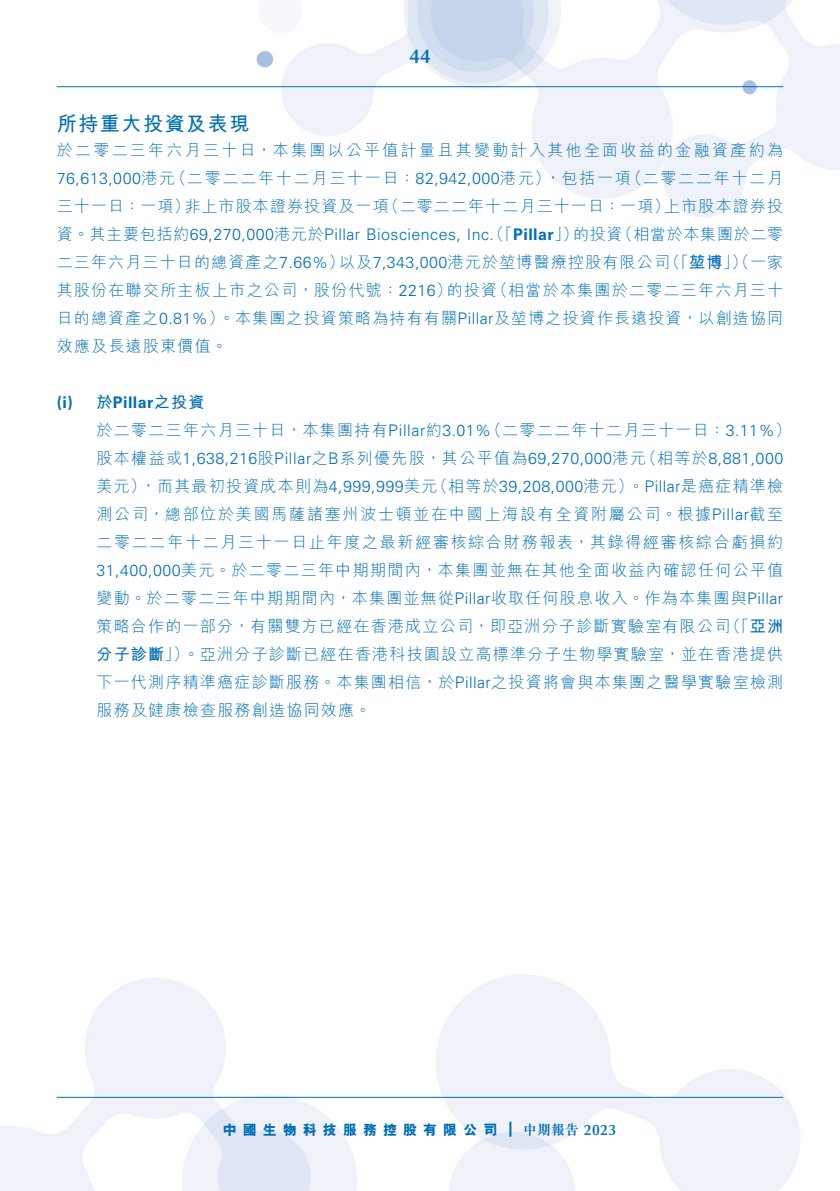
<style>
.page{position:relative;width:840px;height:1191px;background:#fff}
.page>*{position:absolute;margin:0;border:0;box-sizing:border-box;transform-origin:0 0}
._01_H1{font:700 20px "M Hei HK";letter-spacing:.08em;color:#006eb6}
.t1{font:600 20px "Optima LT Std";color:#006eb6}
._00_txt{font:300 16px/28px "M Hei HK";letter-spacing:.08em;color:#006eb6}
._00_txt-2{font:300 16px/28px "Univers LT Std";letter-spacing:.03em;color:#006eb6}
._00_txt-3{font:300 16px "M Hei HK";letter-spacing:.11em;color:#006eb6}
._00_txt-4{font:300 16px/28px "M Hei HK";letter-spacing:.145em;color:#006eb6;text-align:right}
._00_txt-5{font:300 16px "M Hei HK";letter-spacing:.105em;color:#006eb6}
._02_H2{font:700 16px "Univers LT Std";letter-spacing:.03em;color:#006eb6}
._00_txt-6{font:300 16px "M Hei HK";letter-spacing:.045em;color:#006eb6}
.t2{font:700 15px "Univers LT Std";color:#006eb6}
.t3{font:800 14px "M Hei HK";letter-spacing:.43em;color:#006eb6}
.t4{font:700 14px "M Sung HK";color:#006eb6}
.s1{font-family:"Univers LT Std"}
.s2{font-family:"M Hei HK"}
.s3{font-weight:700}
.s4{font-family:"Optima LT Std";font-weight:600;font-size:15px}
</style>
<div class="page">
<img style="left:0;top:0;width:839px;height:1191px">
<hr style="left:57px;top:86px;width:725px;height:1px;background:#006eb6">
<hr style="left:57px;top:1096px;width:725px;height:1px;background:#006eb6">
<p class="t1" style="left:409px;top:45px;width:23px">44</p>
<p class="_01_H1" style="left:57px;top:109px;width:194px">所持重大投資及表現</p>
<p class="_00_txt-4" style="left:57px;top:135px;width:727px">於二零二三年六月三十日，本集團以公平值計量且其變動計入其他全面收益的金融資產約為（二零二二年十二月</p>
<p class="_00_txt-3" style="left:170px;top:167px;width:381px">（二零二二年十二月三十一日：<span class="s1">82,942,000</span>港元）</p>
<p class="_00_txt" style="left:544px;top:163px;width:87px">，包括一項</p>
<p class="_00_txt-2" style="left:57px;top:164px;width:120px">76,613,000<span class="s2">港元</span></p>
<p class="_00_txt" style="left:57px;top:191px;width:135px">三十一日：一項）</p>
<p class="_00_txt" style="left:383px;top:191px;width:288px">（二零二二年十二月三十一日：一項）</p>
<p class="_00_txt" style="left:184px;top:191px;width:206px">非上市股本證券投資及一項</p>
<p class="_00_txt" style="left:664px;top:191px;width:120px">上市股本證券投</p>
<p class="_00_txt-2" style="left:57px;top:220px;width:523px"><span class="s2">資。其主要包括約</span>69,270,000<span class="s2">港元於</span>Pillar Biosciences, Inc<span class="s2">（「</span>. <span class="s3">Pillar</span><span class="s2">」）</span></p>
<p class="_00_txt-6" style="left:616px;top:223px;width:168px">（相當於本集團於二零</p>
<p class="_00_txt" style="left:572px;top:219px;width:51px">的投資</p>
<p class="_00_txt" style="left:57px;top:247px;width:289px">二三年六月三十日的總資產之<span class="s1">7.66%</span>）</p>
<p class="_00_txt" style="left:664px;top:247px;width:120px">（「<span class="s3">堃博</span>」）（一家</p>
<p class="_00_txt" style="left:339px;top:247px;width:332px">以及<span class="s1">7,343,000</span>港元於堃博醫療控股有限公司</p>
<p class="_00_txt" style="left:57px;top:275px;width:727px">其股份在聯交所主板上市之公司，股份代號：<span class="s1">2216</span>）<br>日的總資產之<span class="s1">0.81%</span>）。本集團之投資策略為持有有關<span class="s1">Pillar</span>及堃博之投資作長遠投資，以創造協同效應及長遠股東價值。</p>
<p class="_00_txt" style="left:491px;top:275px;width:293px">（相當於本集團於二零二三年六月三十</p>
<p class="_00_txt" style="left:446px;top:275px;width:52px">的投資</p>
<p class="_02_H2" style="left:57px;top:393px;width:17px">i( )</p>
<p class="_02_H2" style="left:96px;top:393px;width:109px"><span class="s2">於</span>Pillar<span class="s2">之投資</span></p>
<p class="_00_txt" style="left:485px;top:415px;width:307px">（二零二二年十二月三十一日：<span class="s1">3.11%</span>(</p>
<p class="_00_txt" style="left:96px;top:415px;width:396px">於二零二三年六月三十日，本集團持有<span class="s1">Pillar</span>約<span class="s1">3.01%</span></p>
<p class="_00_txt-2" style="left:640px;top:444px;width:144px"><span class="s2">（相等於</span>8,881,000</p>
<p class="_00_txt-2" style="left:431px;top:444px;width:352px;text-indent:-335px"><span class="s2">股本權益或</span>1,638,216<span class="s2">股</span>Pillar<span class="s2">之</span>B<span class="s2">系列優先股，其公平值為</span>69,270,000<span class="s2">港元<br>（相等於</span>39,208,000<span class="s2">港元）。</span>Pillar<span class="s2">是癌症精準檢</span></p>
<p class="_00_txt" style="left:96px;top:471px;width:51px">美元）</p>
<p class="_00_txt-3" style="left:96px;top:503px;width:687px">測公司，總部位於美國馬薩諸塞州波士頓並在中國上海設有全資附屬公司。根據<span class="s1">Pillar</span>截至</p>
<p class="_00_txt-5" style="left:96px;top:531px;width:687px">二零二二年十二月三十一日止年度之最新經審核綜合財務報表，其錄得經審核綜合虧損約</p>
<p class="_00_txt" style="left:96px;top:555px;width:688px"><span class="s1">31,400,000</span>美元。於二零二三年中期期間內，本集團並無在其他全面收益內確認任何公平值</p>
<p class="_00_txt" style="left:96px;top:583px;width:687px">變動。於二零二三年中期期間內，本集團並無從<span class="s1">Pillar</span>收取任何股息收入。作為本集團與<span class="s1">Pillar</span></p>
<p class="_00_txt" style="left:724px;top:611px;width:60px">（「<span class="s3">亞洲</span></p>
<p class="_00_txt" style="left:140px;top:471px;width:298px">，而其最初投資成本則為<span class="s1">4,999,999</span>美元</p>
<p class="_00_txt" style="left:96px;top:611px;width:688px">策略合作的一部分，有關雙方已經在香港成立公司，即亞洲分子診斷實驗室有限公司<br><span class="s3">分子診斷</span>」）。亞洲分子診斷已經在香港科技園設立高標準分子生物學實驗室，並在香港提供下一代測序精準癌症診斷服務。本集團相信，於<span class="s1">Pillar</span>之投資將會與本集團之醫學實驗室檢測服務及健康檢查服務創造協同效應。</p>
<p class="t3" style="left:222px;top:1120px;width:276px">中國生物科技服務控股有限公司</p>
<p class="t2" style="left:508px;top:1118px;width:6px">|</p>
<p class="t4" style="left:522px;top:1119px;width:95px">中期報告 <span class="s4">2023</span></p>
</div>
